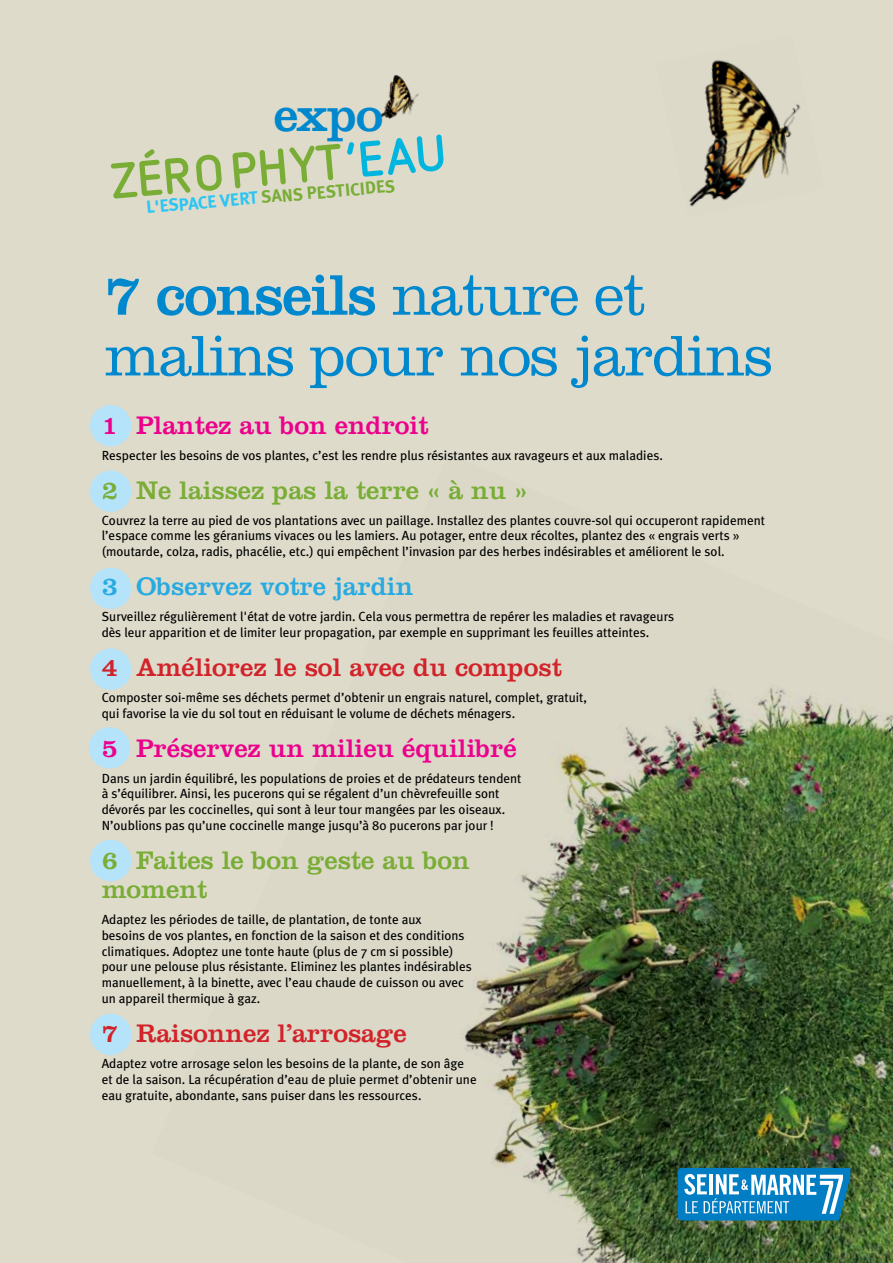
<style>
.page{position:relative;width:893px;height:1263px;background:#dedbcb}
.page>*{position:absolute;margin:0;border:0;box-sizing:border-box;transform-origin:0 0}
.t1{font:300 59.4px/60.8px "Clarendon";letter-spacing:-.025em;color:#0088ce}
.t2{font:700 50.1px "Netto OT";color:#79ad36}
.t3{font:48.75px "Clarendon";color:#0088ce}
.t4{font:26.4px/29.1px "Clarendon";color:#79ad36}
.t5{font:26.4px "Clarendon";color:#d2232a}
.t6{font:26.4px "Clarendon";color:#ec008c}
.t7{font:26.4px "Clarendon";color:#27aae1}
.t8{font:700 17.55px "Meta Plus";color:#79ad36}
.t9{font:13.2px/15.9px "Meta Plus";color:#000}
.s1{color:#2ac5f4}
.s2{color:#00b6de}
.s3{font-weight:400}
</style>
<div class="page">
<img style="left:462px;top:683px;width:431px;height:580px">
<img style="left:689px;top:59px;width:112px;height:148px">
<div style="left:90px;top:405px;width:41px;height:41px;background:#b4e3fa;border-radius:50%"></div>
<div style="left:90px;top:471px;width:41px;height:41px;background:#b4e3fa;border-radius:50%"></div>
<div style="left:90px;top:648px;width:41px;height:42px;background:#b4e3fa;border-radius:50%"></div>
<div style="left:90px;top:568px;width:41px;height:41px;background:#b4e3fa;border-radius:50%"></div>
<div style="left:89px;top:727px;width:41px;height:41px;background:#b4e3fa;border-radius:50%"></div>
<div style="left:90px;top:1014px;width:41px;height:41px;background:#b4e3fa;border-radius:50%"></div>
<svg style="left:678px;top:1168px;width:172px;height:52px;background:#429dce"></svg>
<div style="left:90px;top:840px;width:41px;height:41px;background:#b4e3fa;border-radius:50%"></div>
<img style="left:378px;top:75px;width:41px;height:44px">
<h3 class="t3" style="left:274px;top:86px;width:111px">expo</h3>
<h3 class="t8" style="left:145px;top:197px;width:251px;rotate:-5deg"><span class="s1">L'ESPACE VERT</span> SANS PESTICIDES</h3>
<h2 class="t2" style="left:108px;top:150px;width:337px;rotate:-5deg">ZÉROPHYT<span class="s2">’EAU</span></h2>
<h1 class="t1" style="left:105px;top:264px;width:670px"><span class="s3">7 conseils</span> nature et malins pour nos jardins</h1>
<h3 class="t6" style="left:102px;top:410px;width:328px">1 Plantez au bon endroit</h3>
<p class="t9" style="left:102px;top:447px;width:563px">Respecter les besoins de vos plantes, c’est les rendre plus résistantes aux ravageurs et aux maladies.</p>
<h3 class="t4" style="left:102px;top:475px;width:427px">2 Ne laissez pas la terre « à nu »</h3>
<p class="t9" style="left:102px;top:512px;width:665px">Couvrez la terre au pied de vos plantations avec un paillage. Installez des plantes couvre-sol qui occuperont rapidement l’espace comme les géraniums vivaces ou les lamiers. Au potager, entre deux récoltes, plantez des « engrais verts » (moutarde, colza, radis, phacélie, etc.) qui empêchent l’invasion par des herbes indésirables et améliorent le sol.</p>
<h3 class="t7" style="left:102px;top:571px;width:313px">3 Observez votre jardin</h3>
<p class="t9" style="left:102px;top:608px;width:574px">Surveillez régulièrement l'état de votre jardin. Cela vous permettra de repérer les maladies et ravageurs dès leur apparition et de limiter leur propagation, par exemple en supprimant les feuilles atteintes.</p>
<h3 class="t5" style="left:102px;top:652px;width:462px">4 Améliorez le sol avec du compost</h3>
<p class="t9" style="left:102px;top:689px;width:487px">Composter soi-même ses déchets permet d’obtenir un engrais naturel, complet, gratuit, qui favorise la vie du sol tout en réduisant le volume de déchets ménagers.</p>
<h3 class="t6" style="left:102px;top:732px;width:416px">5 Préservez un milieu équilibré</h3>
<p class="t9" style="left:102px;top:770px;width:421px">Dans un jardin équilibré, les populations de proies et de prédateurs tendent à s’équilibrer. Ainsi, les pucerons qui se régalent d’un chèvrefeuille sont dévorés par les coccinelles, qui sont à leur tour mangées par les oiseaux.<br>N’oublions pas qu’une coccinelle mange jusqu’à 80 pucerons par jour !</p>
<h3 class="t4" style="left:102px;top:845px;width:370px">6 Faites le bon geste au bon moment</h3>
<p class="t9" style="left:102px;top:911px;width:372px">Adaptez les périodes de taille, de plantation, de tonte aux<br>besoins de vos plantes, en fonction de la saison et des conditions climatiques. Adoptez une tonte haute (plus de 7 cm si possible) pour une pelouse plus résistante. Eliminez les plantes indésirables manuellement, à la binette, avec l’eau chaude de cuisson ou avec un appareil thermique à gaz.</p>
<h3 class="t5" style="left:102px;top:1018px;width:306px">7 Raisonnez l’arrosage</h3>
<p class="t9" style="left:102px;top:1055px;width:376px">Adaptez votre arrosage selon les besoins de la plante, de son âge et de la saison. La récupération d’eau de pluie permet d’obtenir une eau gratuite, abondante, sans puiser dans les ressources.</p>
</div>
